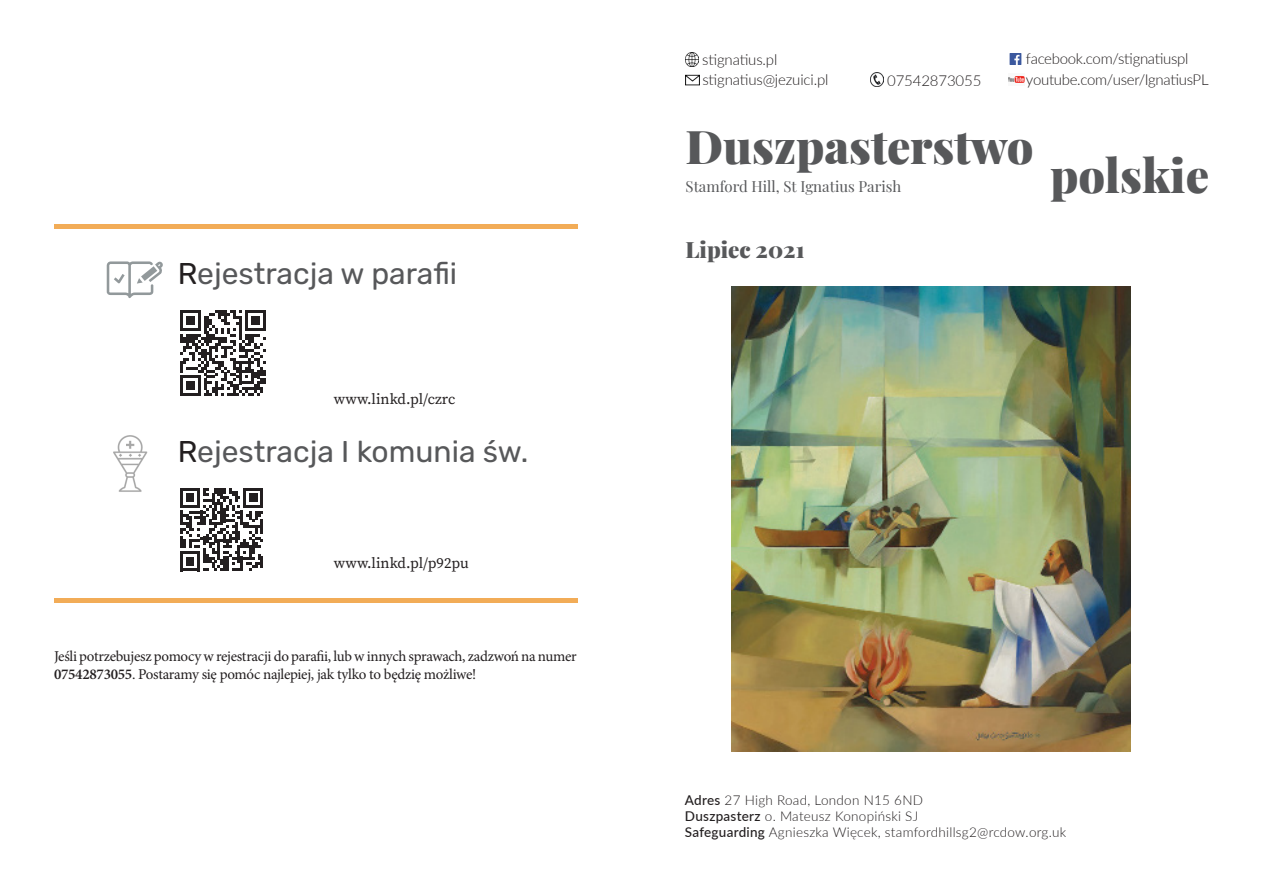
<style>
.page{position:relative;width:1263px;height:893px;background:#fff}
.page>*{position:absolute;margin:0;border:0;box-sizing:border-box;transform-origin:0 0}
.t1{font:900 46.5px "Playfair Display";color:#57585a}
.t2{font:30px "Rubik";color:#57585a}
.t3{font:900 22.5px "Playfair Display";color:#57585a}
.akapit{font:15px/18px "Minion Pro";letter-spacing:-.02em;color:#231f20}
.t4{font:300 15px "Lato";letter-spacing:-.02em;color:#231f20}
.akapit-2{font:15px "Source Serif Pro";color:#231f20}
.t5{font:15px "Playfair Display";color:#57585a}
.t6{font:300 13.5px "Lato";letter-spacing:.02em;color:#231f20}
.s1{color:#231f20}
.s2{font-weight:600}
.s3{font-weight:500}
</style>
<div class="page">
<img style="left:685px;top:74px;width:14px;height:12px">
<img style="left:1009px;top:54px;width:13px;height:10px">
<img style="left:870px;top:73px;width:14px;height:14px">
<svg style="left:685px;top:53px;width:13px;height:13px"></svg>
<img style="left:1008px;top:75px;width:16px;height:8px">
<img style="left:113px;top:435px;width:35px;height:57px">
<svg style="left:107px;top:261px;width:56px;height:37px"></svg>
<svg style="left:180px;top:310px;width:86px;height:86px"></svg>
<hr style="left:54px;top:598px;width:523px;height:4px;background:#f2ac57">
<div style="left:54px;top:224px;width:523px;height:5px;background:#f2ac57"></div>
<svg style="left:180px;top:488px;width:83px;height:83px"></svg>
<img style="left:731px;top:286px;width:399px;height:465px">
<p class="t2" style="left:178px;top:257px;width:281px"><span class="s1">R</span>ejestracja w parafii</p>
<p class="akapit-2" style="left:334px;top:389px;width:123px">www.linkd.pl/czrc</p>
<p class="t2" style="left:178px;top:435px;width:352px"><span class="s1">R</span>ejestracja I komunia św.</p>
<p class="akapit-2" style="left:334px;top:553px;width:137px">www.linkd.pl/p92pu</p>
<p class="akapit" style="left:54px;top:647px;width:524px">Jeśli potrzebujesz pomocy w rejestracji do parafii, lub w innych sprawach, zadzwoń na numer<br><span class="s2">07542873055</span>. Postaramy się pomóc najlepiej, jak tylko to będzię możliwe!</p>
<p class="t4" style="left:702px;top:49px;width:77px">stignatius.pl</p>
<p class="t4" style="left:702px;top:69px;width:128px">stignatius@jezuici.pl</p>
<p class="t4" style="left:887px;top:70px;width:96px">07542873055</p>
<p class="t4" style="left:1026px;top:48px;width:164px">facebook.com/stignatiuspl</p>
<p class="t4" style="left:1026px;top:69px;width:184px">youtube.com/user/IgnatiusPL</p>
<p class="t1" style="left:685px;top:109px;width:350px">Duszpasterstwo</p>
<p class="t5" style="left:685px;top:175px;width:217px">Stamford Hill, St Ignatius Parish</p>
<p class="t3" style="left:685px;top:232px;width:120px">Lipiec 2021</p>
<p class="t1" style="left:1050px;top:139px;width:161px">polskie</p>
<p class="t6" style="left:685px;top:790px;width:240px"><span class="s3">Adres</span> 27 High Road, London N15 6ND</p>
<p class="t6" style="left:685px;top:807px;width:235px"><span class="s3">Duszpasterz</span> o. Mateusz Konopiński SJ</p>
<p class="t6" style="left:685px;top:823px;width:383px"><span class="s3">Safeguarding</span> Agnieszka Więcek, stamfordhillsg2@rcdow.org.uk</p>
</div>
